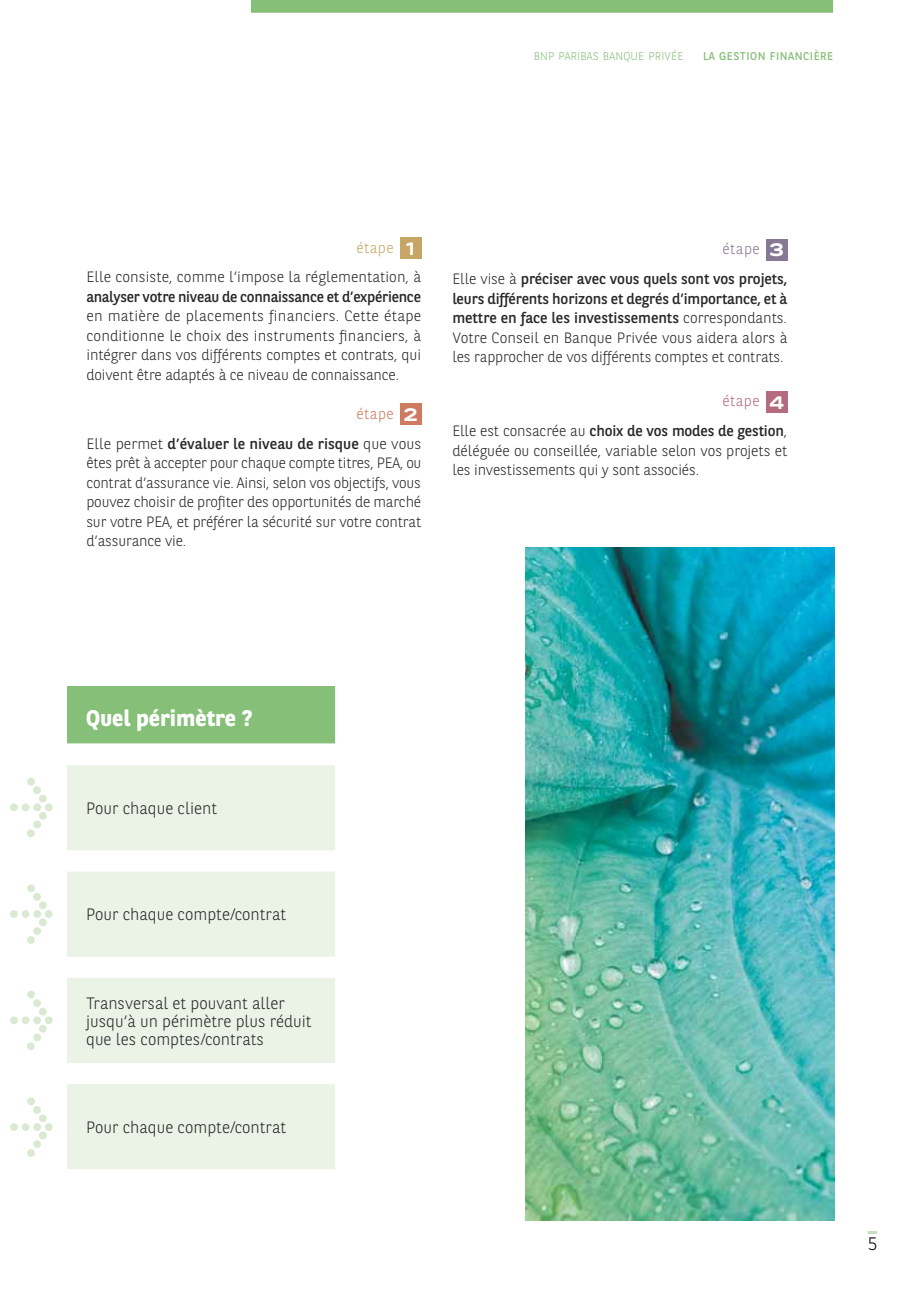
<style>
.page{position:relative;width:915px;height:1297px;background:#fff}
.page>*{position:absolute;margin:0;border:0;box-sizing:border-box;transform-origin:0 0}
.t1{font:700 22.5px "BNPP Sans";color:#fff}
.t2{font:300 18px "BNPP Sans";color:#000}
.t3{font:300 16.5px/18px "BNPP Sans";color:#282829}
.t4{font:300 15px/19.5px "BNPP Sans";letter-spacing:-.01em;color:#282829;text-align:justify}
.t5{font:15px/29.8px "BNPP Sans";letter-spacing:-.015em;color:#282829;text-align:right}
.t6{font:300 11.25px "BNPP Sans";letter-spacing:.02em;color:#86bf78}
.t7{font:11.25px "BNPP Sans";color:#86bf78}
.s1{color:#c6a666}
.s2{font-family:"BNPP Title Sans";font-weight:700;font-size:18px;color:#fff}
.s3{font-weight:300;color:#ce7b60}
.s4{font-weight:300}
.s5{font-weight:300;color:#877895}
.s6{font-weight:400}
.s7{font-weight:300;color:#b56b7e}
</style>
<div class="page">
<div style="left:67px;top:765px;width:268px;height:85px;background:#eaf3e6"></div>
<div style="left:67px;top:1084px;width:268px;height:85px;background:#eaf3e6"></div>
<div style="left:67px;top:978px;width:268px;height:85px;background:#eaf3e6"></div>
<div style="left:67px;top:872px;width:268px;height:85px;background:#eaf3e6"></div>
<div style="left:67px;top:686px;width:268px;height:57px;background:#86bf78"></div>
<div style="left:67px;top:686px;width:236px;height:40px;background:#86bf78"></div>
<svg style="left:867px;top:1231px;width:9px;height:3px"></svg>
<div style="left:400px;top:237px;width:21px;height:22px;background:#c6a666"></div>
<div style="left:400px;top:404px;width:21px;height:21px;background:#ce7b60"></div>
<div style="left:765px;top:239px;width:22px;height:21px;background:#877895"></div>
<div style="left:765px;top:391px;width:22px;height:21px;background:#b56b7e"></div>
<img style="left:525px;top:548px;width:308px;height:672px">
<svg style="left:251px;top:0;width:581px;height:13px;background:#88c07a"></svg>
<div style="left:10px;top:1016px;width:8px;height:8px;background:#daead2;border-radius:50%"></div>
<div style="left:22px;top:1016px;width:8px;height:8px;background:#daead2;border-radius:50%"></div>
<div style="left:33px;top:1016px;width:8px;height:8px;background:#daead2;border-radius:50%"></div>
<div style="left:45px;top:1016px;width:8px;height:8px;background:#daead2;border-radius:50%"></div>
<div style="left:39px;top:1025px;width:8px;height:8px;background:#daead2;border-radius:50%"></div>
<div style="left:33px;top:1033px;width:8px;height:8px;background:#daead2;border-radius:50%"></div>
<div style="left:27px;top:1042px;width:8px;height:8px;background:#daead2;border-radius:50%"></div>
<div style="left:39px;top:1008px;width:8px;height:7px;background:#daead2;border-radius:50%"></div>
<div style="left:27px;top:991px;width:8px;height:7px;background:#daead2;border-radius:50%"></div>
<div style="left:33px;top:999px;width:8px;height:8px;background:#daead2;border-radius:50%"></div>
<div style="left:10px;top:1123px;width:8px;height:8px;background:#daead2;border-radius:50%"></div>
<div style="left:22px;top:1123px;width:8px;height:8px;background:#daead2;border-radius:50%"></div>
<div style="left:33px;top:1123px;width:8px;height:8px;background:#daead2;border-radius:50%"></div>
<div style="left:45px;top:1123px;width:8px;height:8px;background:#daead2;border-radius:50%"></div>
<div style="left:39px;top:1131px;width:8px;height:8px;background:#daead2;border-radius:50%"></div>
<div style="left:33px;top:1140px;width:8px;height:8px;background:#daead2;border-radius:50%"></div>
<div style="left:27px;top:1149px;width:8px;height:8px;background:#daead2;border-radius:50%"></div>
<div style="left:39px;top:1114px;width:8px;height:8px;background:#daead2;border-radius:50%"></div>
<div style="left:27px;top:1097px;width:8px;height:8px;background:#daead2;border-radius:50%"></div>
<div style="left:33px;top:1106px;width:8px;height:8px;background:#daead2;border-radius:50%"></div>
<div style="left:10px;top:910px;width:8px;height:8px;background:#daead2;border-radius:50%"></div>
<div style="left:22px;top:910px;width:8px;height:8px;background:#daead2;border-radius:50%"></div>
<div style="left:33px;top:910px;width:8px;height:8px;background:#daead2;border-radius:50%"></div>
<div style="left:45px;top:910px;width:8px;height:8px;background:#daead2;border-radius:50%"></div>
<div style="left:39px;top:918px;width:8px;height:8px;background:#daead2;border-radius:50%"></div>
<div style="left:33px;top:927px;width:8px;height:8px;background:#daead2;border-radius:50%"></div>
<div style="left:27px;top:936px;width:8px;height:8px;background:#daead2;border-radius:50%"></div>
<div style="left:39px;top:901px;width:8px;height:8px;background:#daead2;border-radius:50%"></div>
<div style="left:27px;top:884px;width:8px;height:8px;background:#daead2;border-radius:50%"></div>
<div style="left:33px;top:893px;width:8px;height:8px;background:#daead2;border-radius:50%"></div>
<div style="left:10px;top:803px;width:8px;height:8px;background:#daead2;border-radius:50%"></div>
<div style="left:22px;top:803px;width:8px;height:8px;background:#daead2;border-radius:50%"></div>
<div style="left:33px;top:803px;width:8px;height:8px;background:#daead2;border-radius:50%"></div>
<div style="left:45px;top:803px;width:8px;height:8px;background:#daead2;border-radius:50%"></div>
<div style="left:39px;top:812px;width:8px;height:8px;background:#daead2;border-radius:50%"></div>
<div style="left:33px;top:820px;width:8px;height:8px;background:#daead2;border-radius:50%"></div>
<div style="left:27px;top:829px;width:8px;height:8px;background:#daead2;border-radius:50%"></div>
<div style="left:39px;top:795px;width:8px;height:7px;background:#daead2;border-radius:50%"></div>
<div style="left:27px;top:778px;width:8px;height:7px;background:#daead2;border-radius:50%"></div>
<div style="left:33px;top:786px;width:8px;height:8px;background:#daead2;border-radius:50%"></div>
<p class="t6" style="left:533px;top:48px;width:151px">BNP PARIBAS BANQUE PRIVÉE</p>
<p class="t7" style="left:702px;top:48px;width:31px">LA GESTION</p>
<p class="t7" style="left:769px;top:48px;width:14px">FINANCIÈRE</p>
<p class="t4" style="left:86px;top:232px;width:336px;line-height:29.8px;text-indent:270px"><span class="s1">étape</span> <span class="s2">1<br></span>Elle consiste, comme l’impose la réglementation, à</p>
<p class="t5" style="left:86px;top:281px;width:336px">analyser votre niveau de connaissance et d’expérience</p>
<p class="t4" style="left:86px;top:306px;width:336px">en matière de placements financiers. Cette étape conditionne le choix des instruments financiers, à intégrer dans vos différents comptes et contrats, qui doivent être adaptés à ce niveau de connaissance.</p>
<p class="t5" style="left:86px;top:398px;width:336px"><span class="s3">étape</span> <span class="s2">2<br></span><span class="s4">Elle permet</span> d’évaluer le niveau de risque <span class="s4">que vous</span></p>
<p class="t4" style="left:86px;top:452px;width:336px">êtes prêt à accepter pour chaque compte titres, PEA, ou contrat d’assurance vie. Ainsi, selon vos objectifs, vous pouvez choisir de profiter des opportunités de marché sur votre PEA, et préférer la sécurité sur votre contrat d’assurance vie.</p>
<p class="t5" style="left:452px;top:233px;width:336px"><span class="s5">étape</span> <span class="s2">3<br></span><span class="s4">Elle vise à</span> préciser avec vous quels sont vos projets,</p>
<p class="t4" style="left:452px;top:288px;width:336px"><span class="s6">leurs différents horizons et degrés d’importance, et à mettre en face les investissements</span> correspondants.<br>Votre Conseil en Banque Privée vous aidera alors à les rapprocher de vos différents comptes et contrats.</p>
<p class="t5" style="left:452px;top:385px;width:336px"><span class="s7">étape</span> <span class="s2">4<br></span><span class="s4">Elle est consacrée au</span> choix de vos modes de gestion<span class="s4">,</span></p>
<p class="t4" style="left:452px;top:440px;width:336px">déléguée ou conseillée, variable selon vos projets et les investissements qui y sont associés.</p>
<h1 class="t1" style="left:86px;top:703px;width:168px">Quel périmètre ?</h1>
<p class="t3" style="left:86px;top:798px;width:133px">Pour chaque client</p>
<p class="t3" style="left:86px;top:905px;width:201px">Pour chaque compte/contrat</p>
<p class="t3" style="left:86px;top:993px;width:227px">Transversal et pouvant aller jusqu’à un périmètre plus réduit que les comptes/contrats</p>
<p class="t3" style="left:86px;top:1117px;width:201px">Pour chaque compte/contrat</p>
<p class="t2" style="left:867px;top:1232px;width:11px">5</p>
</div>
